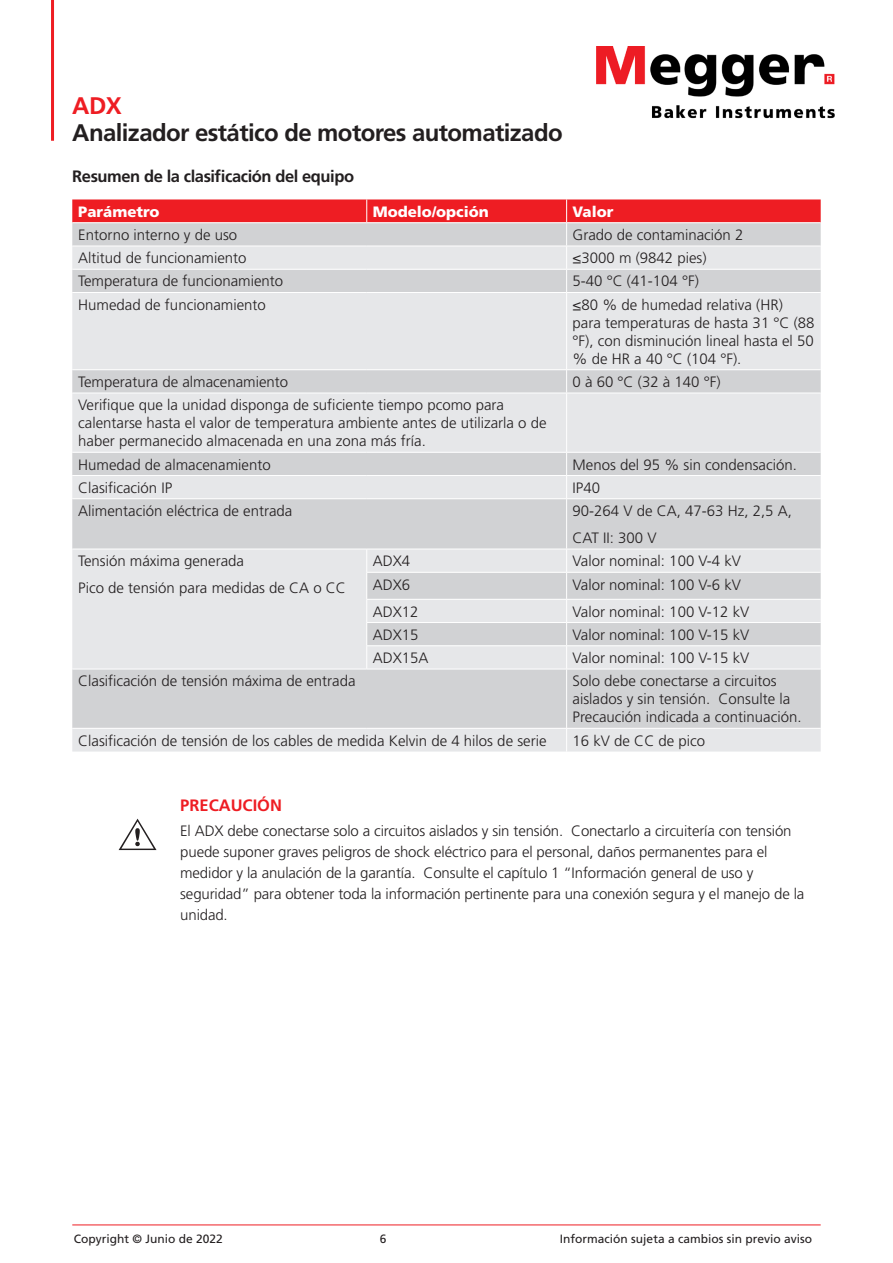
<style>
.page{position:relative;width:893px;height:1263px;background:#fff}
.page>*{position:absolute;margin:0;border:0;box-sizing:border-box;transform-origin:0 0}
.t1{font:700 24px "Frutiger LT Pro";letter-spacing:-.025em;color:#231f20}
.t2{font:700 24px "Frutiger LT Pro";color:#ee1d23}
.Body_Subhead{font:700 16.5px "Frutiger LT Pro";letter-spacing:-.025em;color:#231f20}
.Body_Header{font:700 16.5px "Frutiger LT Pro";color:#ee1d23}
.Table_Text{font:300 15px/18px "Frutiger LT Pro";color:#231f20}
.Body_Header-2{font:300 15px/21px "Frutiger LT Pro";letter-spacing:-.01em;color:#231f20}
.Table_Header{font:900 15px "Frutiger LT Pro";color:#fff}
.t3{font:12px "Frutiger LT Pro";color:#231f20}
</style>
<div class="page">
<svg style="left:72px;top:293px;width:749px;height:458px;background:#dddee0"></svg>
<svg style="left:72px;top:199px;width:749px;height:93px;background:#deacaf"></svg>
<hr style="left:566px;top:293px;width:1px;height:76px;background:#fff">
<hr style="left:72px;top:369px;width:295px;height:1px;background:#fff">
<hr style="left:367px;top:369px;width:200px;height:1px;background:#fff">
<hr style="left:567px;top:369px;width:254px;height:1px;background:#fff">
<svg style="left:566px;top:370px;width:1px;height:23px"></svg>
<hr style="left:72px;top:393px;width:295px;height:1px;background:#fff">
<hr style="left:367px;top:393px;width:200px;height:1px;background:#fff">
<hr style="left:567px;top:393px;width:254px;height:1px;background:#fff">
<hr style="left:566px;top:393px;width:1px;height:59px;background:#fff">
<hr style="left:72px;top:452px;width:295px;height:1px;background:#fff">
<hr style="left:367px;top:452px;width:200px;height:1px;background:#fff">
<hr style="left:567px;top:452px;width:254px;height:1px;background:#fff">
<hr style="left:72px;top:475px;width:295px;height:1px;background:#fff">
<hr style="left:367px;top:475px;width:200px;height:1px;background:#fff">
<hr style="left:567px;top:475px;width:254px;height:1px;background:#fff">
<svg style="left:566px;top:453px;width:1px;height:45px"></svg>
<hr style="left:72px;top:498px;width:295px;height:1px;background:#fff">
<hr style="left:367px;top:498px;width:200px;height:1px;background:#fff">
<hr style="left:567px;top:498px;width:254px;height:1px;background:#fff">
<hr style="left:566px;top:499px;width:1px;height:50px;background:#fff">
<hr style="left:72px;top:549px;width:295px;height:1px;background:#fff">
<hr style="left:367px;top:549px;width:200px;height:1px;background:#fff">
<hr style="left:567px;top:549px;width:254px;height:1px;background:#fff">
<hr style="left:366px;top:572px;width:201px;height:1px;background:#fff">
<hr style="left:567px;top:572px;width:254px;height:1px;background:#fff">
<hr style="left:366px;top:599px;width:201px;height:1px;background:#fff">
<hr style="left:567px;top:599px;width:254px;height:1px;background:#fff">
<hr style="left:366px;top:622px;width:201px;height:1px;background:#fff">
<hr style="left:567px;top:622px;width:254px;height:1px;background:#fff">
<hr style="left:366px;top:645px;width:201px;height:1px;background:#fff">
<svg style="left:366px;top:550px;width:1px;height:119px"></svg>
<hr style="left:567px;top:645px;width:254px;height:1px;background:#fff">
<svg style="left:566px;top:550px;width:1px;height:119px"></svg>
<hr style="left:72px;top:669px;width:295px;height:1px;background:#fff">
<hr style="left:367px;top:669px;width:200px;height:1px;background:#fff">
<hr style="left:567px;top:669px;width:254px;height:1px;background:#fff">
<hr style="left:566px;top:669px;width:1px;height:59px;background:#fff">
<hr style="left:72px;top:728px;width:295px;height:1px;background:#fff">
<hr style="left:367px;top:728px;width:200px;height:1px;background:#fff">
<hr style="left:567px;top:728px;width:254px;height:1px;background:#fff">
<svg style="left:566px;top:729px;width:1px;height:22px"></svg>
<hr style="left:51px;top:0;width:3px;height:141px;background:#ee1d23">
<img style="left:596px;top:47px;width:239px;height:72px">
<hr style="left:72px;top:1225px;width:749px;height:1px;background:#ee1d23">
<h1 class="t2" style="left:72px;top:91px;width:51px">ADX</h1>
<h1 class="t1" style="left:72px;top:118px;width:492px">Analizador estático de motores automatizado</h1>
<p class="Body_Subhead" style="left:72px;top:167px;width:283px">Resumen de la clasificación del equipo</p>
<p class="Table_Header" style="left:78px;top:202px;width:83px">Parámetro</p>
<p class="Table_Header" style="left:373px;top:202px;width:117px">Modelo/opción</p>
<p class="Table_Header" style="left:573px;top:202px;width:42px">Valor</p>
<p class="Table_Text" style="left:78px;top:226px;width:160px">Entorno interno y de uso</p>
<p class="Table_Text" style="left:573px;top:226px;width:172px">Grado de contaminación 2</p>
<p class="Table_Text" style="left:78px;top:249px;width:170px">Altitud de funcionamiento</p>
<p class="Table_Text" style="left:573px;top:249px;width:135px">≤3000 m (9842 pies)</p>
<p class="Table_Text" style="left:78px;top:272px;width:207px">Temperatura de funcionamiento</p>
<p class="Table_Text" style="left:573px;top:272px;width:128px">5-40 °C (41-104 °F)</p>
<p class="Table_Text" style="left:78px;top:296px;width:189px">Humedad de funcionamiento</p>
<p class="Table_Text" style="left:573px;top:296px;width:243px">≤80 % de humedad relativa (HR) para temperaturas de hasta 31 °C (88 °F), con disminución lineal hasta el 50 % de HR a 40 °C (104 °F).</p>
<p class="Table_Text" style="left:78px;top:373px;width:211px">Temperatura de almacenamiento</p>
<p class="Table_Text" style="left:573px;top:373px;width:149px">0 à 60 °C (32 à 140 °F)</p>
<p class="Table_Text" style="left:78px;top:396px;width:470px">Verifique que la unidad disponga de suficiente tiempo pcomo para calentarse hasta el valor de temperatura ambiente antes de utilizarla o de haber permanecido almacenada en una zona más fría.</p>
<p class="Table_Text" style="left:78px;top:455px;width:194px">Humedad de almacenamiento</p>
<p class="Table_Text" style="left:573px;top:455px;width:226px">Menos del 95 % sin condensación.</p>
<p class="Table_Text" style="left:78px;top:479px;width:95px">Clasificación IP</p>
<p class="Table_Text" style="left:573px;top:479px;width:29px">IP40</p>
<p class="Table_Text" style="left:78px;top:502px;width:216px">Alimentación eléctrica de entrada</p>
<p class="Table_Text" style="left:573px;top:502px;width:221px">90-264 V de CA, 47-63 Hz, 2,5 A,</p>
<p class="Table_Text" style="left:573px;top:529px;width:86px">CAT II: 300 V</p>
<p class="Table_Text" style="left:78px;top:552px;width:167px">Tensión máxima generada</p>
<p class="Table_Text" style="left:78px;top:579px;width:269px">Pico de tensión para medidas de CA o CC</p>
<p class="Table_Text" style="left:373px;top:552px;width:39px">ADX4</p>
<p class="Table_Text" style="left:573px;top:552px;width:170px">Valor nominal: 100 V-4 kV</p>
<p class="Table_Text" style="left:373px;top:575px;width:39px">ADX6</p>
<p class="Table_Text" style="left:573px;top:575px;width:170px">Valor nominal: 100 V-6 kV</p>
<p class="Table_Text" style="left:373px;top:602px;width:47px">ADX12</p>
<p class="Table_Text" style="left:573px;top:602px;width:178px">Valor nominal: 100 V-12 kV</p>
<p class="Table_Text" style="left:373px;top:626px;width:47px">ADX15</p>
<p class="Table_Text" style="left:573px;top:626px;width:178px">Valor nominal: 100 V-15 kV</p>
<p class="Table_Text" style="left:373px;top:649px;width:57px">ADX15A</p>
<p class="Table_Text" style="left:573px;top:649px;width:178px">Valor nominal: 100 V-15 kV</p>
<p class="Table_Text" style="left:78px;top:672px;width:279px">Clasificación de tensión máxima de entrada</p>
<p class="Table_Text" style="left:573px;top:672px;width:230px">Solo debe conectarse a circuitos aislados y sin tensión. Consulte la<br>Precaución indicada a continuación.</p>
<p class="Table_Text" style="left:78px;top:731px;width:470px">Clasificación de tensión de los cables de medida Kelvin de 4 hilos de serie</p>
<p class="Table_Text" style="left:573px;top:731px;width:134px">16 kV de CC de pico</p>
<p class="Body_Header" style="left:180px;top:795px;width:103px">PRECAUCIÓN</p>
<p class="Body_Header-2" style="left:180px;top:820px;width:626px">El ADX debe conectarse solo a circuitos aislados y sin tensión. Conectarlo a circuitería con tensión puede suponer graves peligros de shock eléctrico para el personal, daños permanentes para el medidor y la anulación de la garantía. Consulte el capítulo 1 “Información general de uso y seguridad” para obtener toda la información pertinente para una conexión segura y el manejo de la unidad.</p>
<p class="t3" style="left:74px;top:1231px;width:150px">Copyright © Junio de 2022</p>
<p class="t3" style="left:380px;top:1231px;width:8px">6</p>
<p class="t3" style="left:560px;top:1231px;width:254px">Información sujeta a cambios sin previo aviso</p>
</div>
